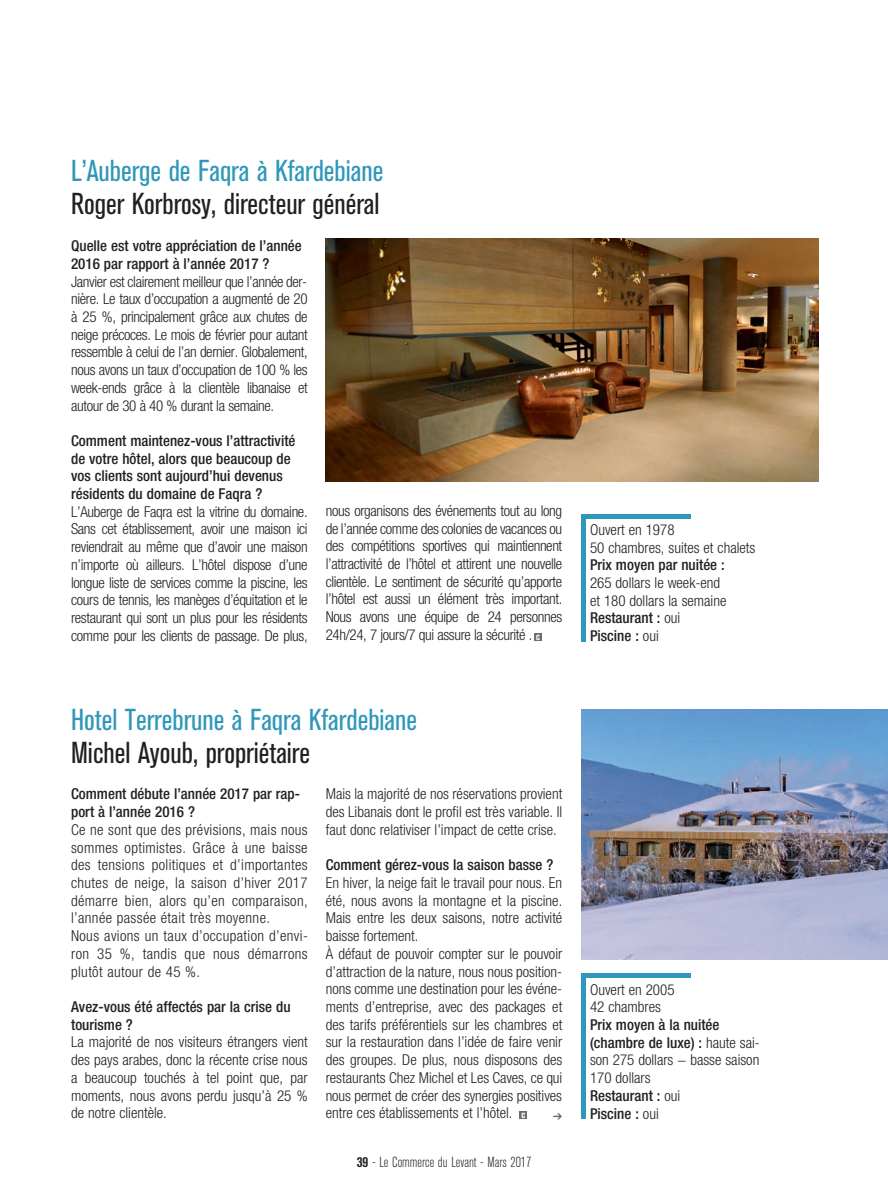
<style>
.page{position:relative;width:888px;height:1186px;background:#fff}
.page>*{position:absolute;margin:0;border:0;box-sizing:border-box;transform-origin:0 0}
.t1{font:condensed 30px "Akzidenz Grotesk BE";color:#2f97b9}
.t2{font:condensed 30px "Akzidenz Grotesk BE";color:#231f20}
.t3{font:300 condensed 15px/17.7px "Helvetica Neue";color:#231f20;text-align:justify}
.t4{font:500 condensed 15px/17.7px "Helvetica Neue";color:#231f20}
.t5{font:300 condensed 15px/17.7px "Helvetica Neue";letter-spacing:.025em;color:#231f20}
.t6{font:300 condensed 14.55px "Akzidenz Grotesk BE";color:#231f20}
.t7{font:800 condensed 7.5px "Akzidenz Grotesk BE";color:#fff}
.s1{font-weight:500}
.s2{color:#6c6d70}
.s3{font-weight:300}
.s4{font-weight:700}
</style>
<div class="page">
<img style="left:325px;top:238px;width:493px;height:243px">
<img style="left:581px;top:709px;width:307px;height:250px">
<hr style="left:581px;top:514px;width:4px;height:127px;background:#2f97b9">
<div style="left:581px;top:513px;width:110px;height:5px;background:#2f97b9"></div>
<hr style="left:581px;top:975px;width:4px;height:143px;background:#2f97b9">
<div style="left:581px;top:972px;width:110px;height:5px;background:#2f97b9"></div>
<div style="left:534px;top:633px;width:8px;height:7px;background:#6c6d70"></div>
<div style="left:519px;top:1110px;width:8px;height:8px;background:#6c6d70"></div>
<h1 class="t1" style="left:71px;top:160px;width:314px">L’Auberge de Faqra à Kfardebiane</h1>
<h1 class="t2" style="left:71px;top:193px;width:310px">Roger Korbrosy, directeur général</h1>
<p class="t4" style="left:71px;top:238px;width:232px">Quelle est votre appréciation de l’année<br>2016 par rapport à l’année 2017 ?</p>
<p class="t3" style="left:71px;top:273px;width:238px">Janvier est clairement meilleur que l’année der&shy;nière. Le taux d’occupation a augmenté de 20 à 25 %, principalement grâce aux chutes de neige précoces. Le mois de février pour autant ressemble à celui de l’an dernier. Globalement, nous avons un taux d’occupation de 100 % les week-ends grâce à la clientèle libanaise et autour de 30 à 40 % durant la semaine.</p>
<p class="t4" style="left:71px;top:433px;width:226px">Comment maintenez-vous l’attractivité de votre hôtel, alors que beaucoup de vos clients sont aujourd’hui devenus résidents du domaine de Faqra ?</p>
<p class="t3" style="left:71px;top:504px;width:238px">L’Auberge de Faqra est la vitrine du domaine.<br>Sans cet établissement, avoir une maison ici reviendrait au même que d’avoir une maison n’importe où ailleurs. L’hôtel dispose d’une longue liste de services comme la piscine, les cours de tennis, les manèges d’équitation et le restaurant qui sont un plus pour les résidents comme pour les clients de passage. De plus,</p>
<p class="t3" style="left:326px;top:503px;width:238px">nous organisons des événements tout au long de l’année comme des colonies de vacances ou des compétitions sportives qui maintiennent l’attractivité de l’hôtel et attirent une nouvelle clientèle. Le sentiment de sécurité qu’apporte l’hôtel est aussi un élément très important.<br>Nous avons une équipe de 24 personnes 24h/24, 7 jours/7 qui assure la sécurité .</p>
<p class="t7" style="left:536px;top:634px;width:5px">C</p>
<h1 class="t1" style="left:71px;top:708px;width:347px">Hotel Terrebrune à Faqra Kfardebiane</h1>
<h1 class="t2" style="left:71px;top:741px;width:240px">Michel Ayoub, propriétaire</h1>
<p class="t3" style="left:590px;top:522px;width:167px">Ouvert en 1978<br>50 chambres, suites et chalets</p>
<p class="t4" style="left:590px;top:557px;width:136px">Prix moyen par nuitée :</p>
<p class="t3" style="left:590px;top:575px;width:138px;text-align:left">265 dollars le week-end et 180 dollars la semaine<br><span class="s1">Restaurant :</span> oui<br><span class="s1">Piscine :</span> oui</p>
<p class="t4" style="left:71px;top:786px;width:230px">Comment débute l’année 2017 par rap&shy;port à l’année 2016 ?</p>
<p class="t5" style="left:71px;top:821px;width:238px">Ce ne sont que des prévisions, mais nous sommes optimistes. Grâce à une baisse des tensions politiques et d’importantes chutes de neige, la saison d’hiver 2017 démarre bien, alors qu’en comparaison, l’année passée était très moyenne.<br>Nous avions un taux d’occupation d’envi&shy;ron 35 %, tandis que nous démarrons plutôt autour de 45 %.</p>
<p class="t4" style="left:71px;top:998px;width:221px">Avez-vous été affectés par la crise du tourisme ?</p>
<p class="t3" style="left:71px;top:1034px;width:238px">La majorité de nos visiteurs étrangers vient des pays arabes, donc la récente crise nous a beaucoup touchés à tel point que, par moments, nous avons perdu jusqu’à 25 % de notre clientèle.</p>
<p class="t3" style="left:326px;top:786px;width:238px">Mais la majorité de nos réservations provient des Libanais dont le profil est très variable. Il faut donc relativiser l’impact de cette crise.</p>
<p class="t4" style="left:326px;top:857px;width:229px">Comment gérez-vous la saison basse ?</p>
<p class="t3" style="left:326px;top:874px;width:238px;text-align:left">En hiver, la neige fait le travail pour nous. En été, nous avons la montagne et la piscine.<br>Mais entre les deux saisons, notre activité baisse fortement.<br>À défaut de pouvoir compter sur le pouvoir d’attraction de la nature, nous nous position&shy;nons comme une destination pour les événe&shy;ments d’entreprise, avec des packages et des tarifs préférentiels sur les chambres et sur la restauration dans l’idée de faire venir des groupes. De plus, nous disposons des restaurants Chez Michel et Les Caves, ce qui nous permet de créer des synergies positives entre ces établissements et l’hôtel.</p>
<p class="t3" style="left:590px;top:981px;width:86px">Ouvert en 2005<br>42 chambres</p>
<p class="t3" style="left:590px;top:1016px;width:171px;text-align:left"><span class="s1">Prix moyen à la nuitée (chambre de luxe) :</span> haute sai&shy;son 275 dollars − basse saison<br>170 dollars<br><span class="s1">Restaurant :</span> oui</p>
<p class="t4" style="left:553px;top:1105px;width:107px"><span class="s2">➔</span> Piscine : <span class="s3">oui</span></p>
<p class="t7" style="left:521px;top:1112px;width:5px">C</p>
<p class="t6" style="left:357px;top:1156px;width:176px"><span class="s4">39</span> - Le Commerce du Levant - Mars 2017</p>
</div>
